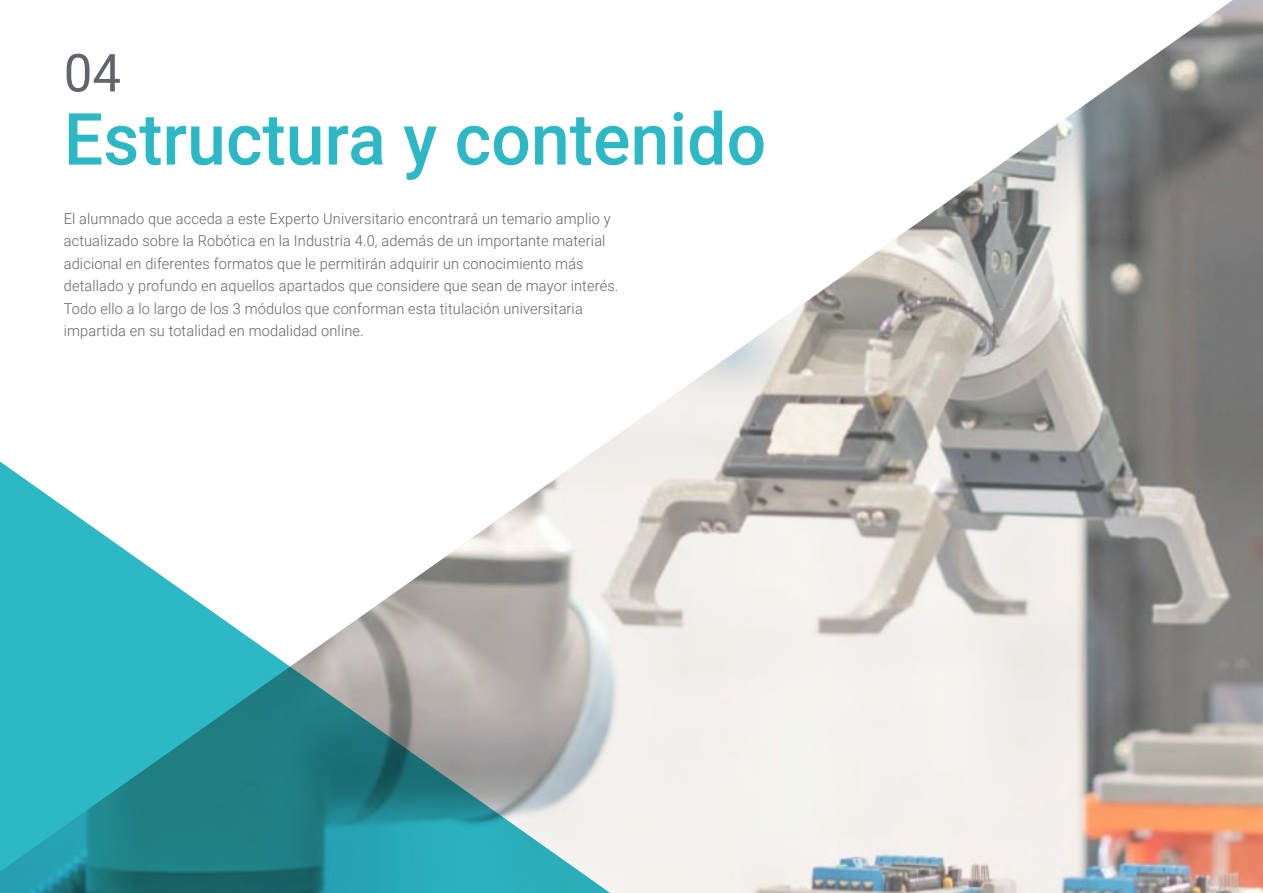
<style>
.page{position:relative;width:1263px;height:893px;background:#fff}
.page>*{position:absolute;margin:0;border:0;box-sizing:border-box;transform-origin:0 0}
.t1{font:500 72px "Roboto";color:#2db8c5}
.t2{font:52.5px "Roboto";color:#61646a}
.t3{font:300 15px/22.5px "Roboto";letter-spacing:.01em;color:#61646a}
</style>
<div class="page">
<img style="left:602px;top:0;width:661px;height:893px">
<svg style="left:0;top:446px;width:640px;height:447px"></svg>
<h2 class="t2" style="left:64px;top:36px;width:59px">04</h2>
<h1 class="t1" style="left:64px;top:89px;width:704px">Estructura y contenido</h1>
<p class="t3" style="left:64px;top:207px;width:556px">El alumnado que acceda a este Experto Universitario encontrará un temario amplio y actualizado sobre la Robótica en la Industria 4.0, además de un importante material adicional en diferentes formatos que le permitirán adquirir un conocimiento más detallado y profundo en aquellos apartados que considere que sean de mayor interés.<br>Todo ello a lo largo de los 3 módulos que conforman esta titulación universitaria impartida en su totalidad en modalidad online.</p>
</div>
